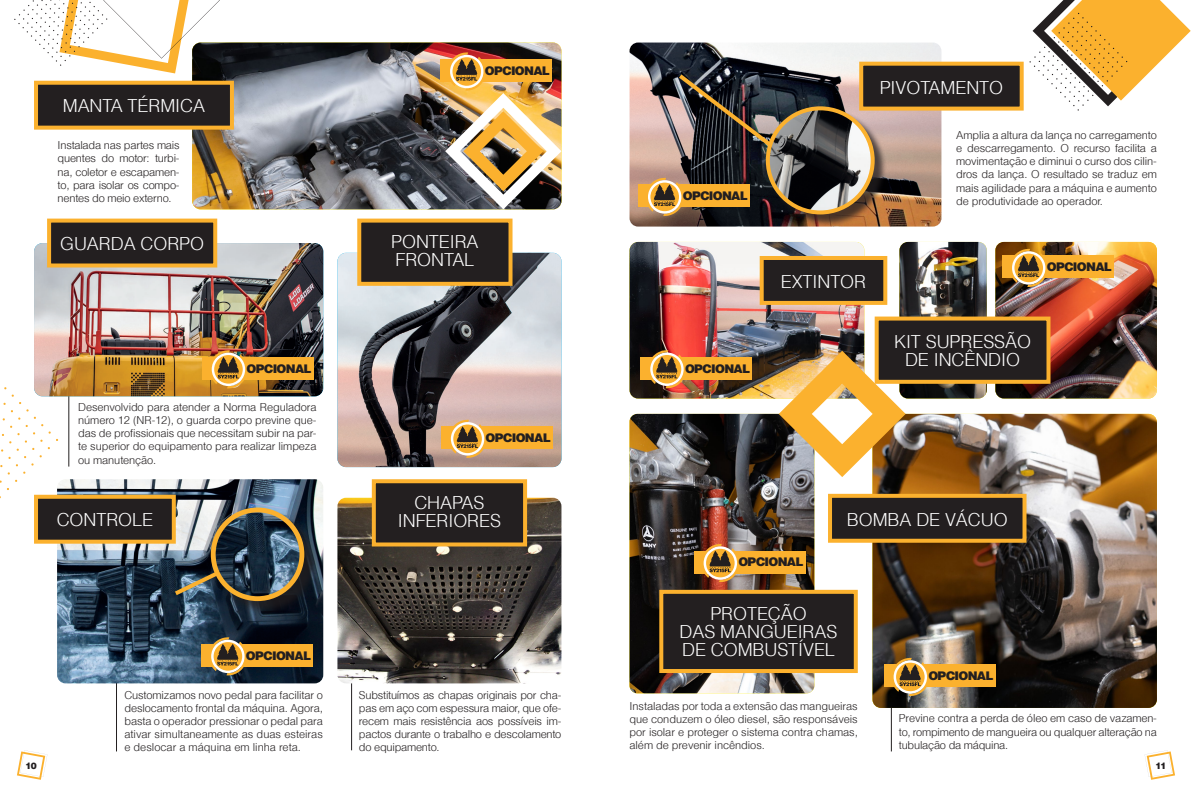
<style>
.page{position:relative;width:1191px;height:794px;background:#fff}
.page>*{position:absolute;margin:0;border:0;box-sizing:border-box;transform-origin:0 0}
.t1{font:300 18px/18px "Helvetica";letter-spacing:-.005em;color:#fff;text-align:center}
.t2{font:900 11.9px "Helvetica";letter-spacing:-.06em;color:#231f20}
.t3{font:300 11px/13.2px "Helvetica";letter-spacing:-.01em;color:#231f20;text-align:justify}
.t4{font:900 9px "Helvetica LT Std";color:#231f20}
</style>
<div class="page">
<img style="left:192px;top:43px;width:369px;height:166px">
<hr style="left:891px;top:701px;width:1px;height:50px;background:#231f20">
<hr style="left:116px;top:666px;width:1px;height:85px;background:#231f20">
<img style="left:872px;top:414px;width:285px;height:294px">
<img style="left:629px;top:242px;width:235px;height:156px">
<img style="left:899px;top:242px;width:87px;height:156px">
<img style="left:995px;top:242px;width:162px;height:156px">
<img style="left:629px;top:43px;width:312px;height:183px">
<img style="left:629px;top:414px;width:185px;height:279px">
<svg style="left:0;top:387px;width:58px;height:103px"></svg>
<svg style="left:14px;top:0;width:206px;height:73px"></svg>
<div style="left:661px;top:592px;width:194px;height:79px;background:#231f20"></div>
<div style="left:659px;top:590px;width:198px;height:83px;border:4px solid #fbb12e"></div>
<div style="left:830px;top:496px;width:194px;height:45px;background:#231f20"></div>
<div style="left:828px;top:494px;width:198px;height:49px;border:4px solid #fbb12e"></div>
<div style="left:861px;top:64px;width:160px;height:45px;background:#231f20"></div>
<div style="left:859px;top:62px;width:164px;height:49px;border:4px solid #fbb12e"></div>
<div style="left:761px;top:258px;width:124px;height:45px;background:#231f20"></div>
<div style="left:759px;top:256px;width:128px;height:49px;border:4px solid #fbb12e"></div>
<img style="left:778px;top:351px;width:127px;height:126px">
<div style="left:876px;top:318px;width:172px;height:64px;background:#231f20"></div>
<div style="left:874px;top:316px;width:176px;height:68px;border:4px solid #fbb12e"></div>
<img style="left:57px;top:479px;width:266px;height:204px">
<svg style="left:1029px;top:0;width:161px;height:111px"></svg>
<div style="left:36px;top:497px;width:138px;height:44px;background:#231f20"></div>
<div style="left:34px;top:495px;width:142px;height:48px;border:4px solid #fbb12e"></div>
<hr style="left:351px;top:679px;width:1px;height:71px;background:#231f20">
<img style="left:337px;top:498px;width:224px;height:185px">
<div style="left:374px;top:481px;width:151px;height:63px;background:#231f20"></div>
<div style="left:372px;top:479px;width:155px;height:67px;border:4px solid #fbb12e"></div>
<img style="left:337px;top:253px;width:224px;height:214px">
<div style="left:212px;top:509px;width:107px;height:107px;background:#231f20;opacity:.75"></div>
<img style="left:213px;top:510px;width:89px;height:88px;border-radius:44px">
<div style="left:211px;top:507px;width:93px;height:94px;border:5px solid #fbb12e;border-radius:50%"></div>
<img style="left:674px;top:70px;width:101px;height:80px">
<svg style="left:170px;top:567px;width:54px;height:31px"></svg>
<div style="left:767px;top:108px;width:120px;height:119px;background:#231f20;opacity:.75"></div>
<img style="left:768px;top:108px;width:104px;height:104px">
<div style="left:766px;top:106px;width:108px;height:108px;border:4px solid #fbb12e;border-radius:50%"></div>
<hr style="left:69px;top:395px;width:1px;height:71px;background:#231f20">
<img style="left:34px;top:243px;width:289px;height:153px">
<div style="left:49px;top:221px;width:166px;height:44px;background:#231f20"></div>
<div style="left:47px;top:219px;width:170px;height:48px;border:4px solid #fbb12e"></div>
<div style="left:202px;top:357px;width:111px;height:22px;background:#fbb12e"></div>
<svg style="left:209px;top:350px;width:39px;height:38px"></svg>
<div style="left:441px;top:59px;width:111px;height:23px;background:#fbb12e"></div>
<div style="left:441px;top:427px;width:111px;height:22px;background:#fbb12e"></div>
<svg style="left:448px;top:420px;width:39px;height:38px"></svg>
<div style="left:202px;top:644px;width:111px;height:22px;background:#fbb12e"></div>
<svg style="left:209px;top:637px;width:38px;height:38px"></svg>
<div style="left:641px;top:357px;width:111px;height:22px;background:#fbb12e"></div>
<svg style="left:648px;top:350px;width:38px;height:38px"></svg>
<div style="left:638px;top:185px;width:111px;height:22px;background:#fbb12e"></div>
<svg style="left:645px;top:178px;width:39px;height:38px"></svg>
<div style="left:694px;top:551px;width:111px;height:22px;background:#fbb12e"></div>
<svg style="left:701px;top:544px;width:38px;height:38px"></svg>
<div style="left:1002px;top:256px;width:111px;height:22px;background:#fbb12e"></div>
<svg style="left:1009px;top:249px;width:38px;height:38px"></svg>
<div style="left:884px;top:665px;width:111px;height:22px;background:#fbb12e"></div>
<svg style="left:891px;top:658px;width:38px;height:38px"></svg>
<div style="left:36px;top:83px;width:196px;height:45px;background:#231f20"></div>
<div style="left:34px;top:81px;width:200px;height:49px;border:4px solid #fbb12e"></div>
<div style="left:359px;top:221px;width:151px;height:63px;background:#231f20"></div>
<div style="left:357px;top:219px;width:155px;height:67px;border:4px solid #fbb12e"></div>
<img style="left:445px;top:52px;width:116px;height:157px">
<svg style="left:17px;top:750px;width:30px;height:30px"></svg>
<svg style="left:1145px;top:750px;width:30px;height:30px"></svg>
<p class="t1" style="left:63px;top:96px;width:144px">MANTA TÉRMICA</p>
<p class="t3" style="left:58px;top:138px;width:123px">Instalada nas partes mais quentes do motor: turbi&shy;na, coletor e escapamen&shy;to, para isolar os compo&shy;nentes do meio externo.</p>
<p class="t1" style="left:60px;top:234px;width:146px">GUARDA CORPO</p>
<p class="t2" style="left:246px;top:361px;width:67px">OPCIONAL</p>
<p class="t3" style="left:78px;top:400px;width:240px">Desenvolvido para atender a Norma Reguladora número 12 (NR-12), o guarda corpo previne que&shy;das de profissionais que necessitam subir na par&shy;te superior do equipamento para realizar limpeza ou manutenção.</p>
<p class="t1" style="left:57px;top:510px;width:98px">CONTROLE</p>
<p class="t2" style="left:485px;top:63px;width:67px">OPCIONAL</p>
<p class="t1" style="left:391px;top:232px;width:89px;text-align:left">PONTEIRA<br>FRONTAL</p>
<p class="t2" style="left:485px;top:430px;width:67px">OPCIONAL</p>
<p class="t1" style="left:398px;top:493px;width:105px">CHAPAS<br>INFERIORES</p>
<p class="t2" style="left:246px;top:647px;width:67px">OPCIONAL</p>
<p class="t3" style="left:124px;top:688px;width:200px">Customizamos novo pedal para facilitar o deslocamento frontal da máquina. Agora, basta o operador pressionar o pedal para ativar simultaneamente as duas esteiras e deslocar a máquina em linha reta.</p>
<p class="t3" style="left:359px;top:688px;width:204px">Substituímos as chapas originais por cha&shy;pas em aço com espessura maior, que ofe&shy;recem mais resistência aos possíveis im&shy;pactos durante o trabalho e descolamento do equipamento.</p>
<p class="t2" style="left:683px;top:188px;width:67px">OPCIONAL</p>
<p class="t2" style="left:685px;top:360px;width:67px">OPCIONAL</p>
<p class="t1" style="left:879px;top:78px;width:125px">PIVOTAMENTO</p>
<p class="t3" style="left:956px;top:128px;width:202px">Amplia a altura da lança no carregamento e descarregamento. O recurso facilita a movimentação e diminui o curso dos cilin&shy;dros da lança. O resultado se traduz em mais agilidade para a máquina e aumento de produtividade ao operador.</p>
<p class="t1" style="left:781px;top:272px;width:87px">EXTINTOR</p>
<p class="t2" style="left:1046px;top:259px;width:67px">OPCIONAL</p>
<p class="t1" style="left:894px;top:332px;width:138px">KIT SUPRESSÃO<br>DE INCÊNDIO</p>
<p class="t1" style="left:847px;top:510px;width:162px">BOMBA DE VÁCUO</p>
<p class="t2" style="left:738px;top:554px;width:67px">OPCIONAL</p>
<p class="t1" style="left:679px;top:604px;width:159px">PROTEÇÃO<br>DAS MANGUEIRAS<br>DE COMBUSTÍVEL</p>
<p class="t3" style="left:629px;top:699px;width:230px">Instaladas por toda a extensão das mangueiras que conduzem o óleo diesel, são responsáveis por isolar e proteger o sistema contra chamas, além de prevenir incêndios.</p>
<p class="t2" style="left:928px;top:668px;width:67px">OPCIONAL</p>
<p class="t3" style="left:899px;top:711px;width:259px">Previne contra a perda de óleo em caso de vazamen&shy;to, rompimento de mangueira ou qualquer alteração na tubulação da máquina.</p>
<p class="t4" style="left:25px;top:760px;width:13px">10</p>
<p class="t4" style="left:1155px;top:760px;width:13px">11</p>
</div>
